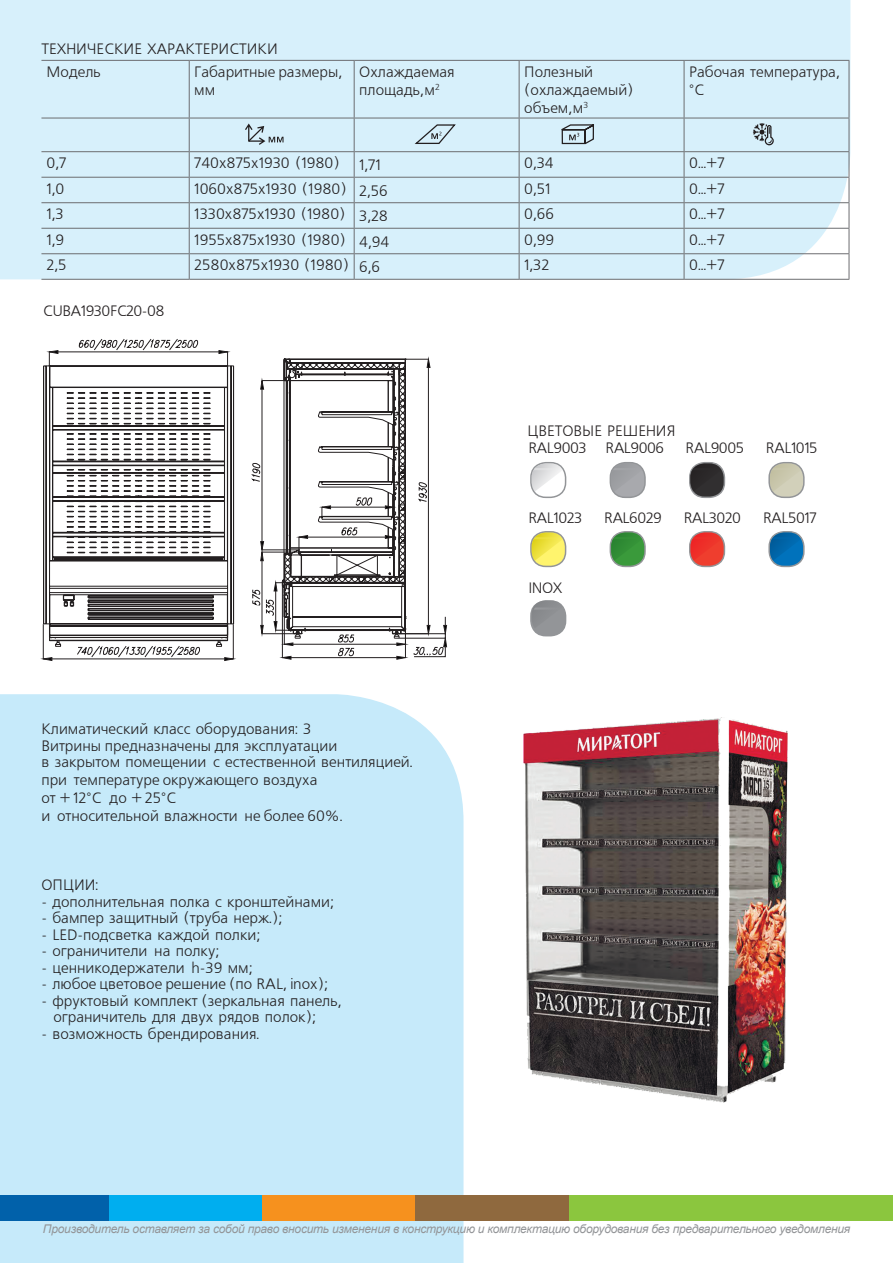
<style>
.page{position:relative;width:893px;height:1263px;background:#fff}
.page>*{position:absolute;margin:0;border:0;box-sizing:border-box;transform-origin:0 0}
.t1{font:15px/18px "Free Set";color:#231f20}
.t2{font:15px "Free Set";letter-spacing:-.03em;color:#231f20}
.t3{font:italic 12px "Arial";letter-spacing:-.02em;color:#939598}
</style>
<div class="page">
<div style="left:0;top:0;width:850px;height:279px;background:#d7f0fb"></div>
<div style="left:0;top:694px;width:463px;height:569px;background:#c6eafa"></div>
<hr style="left:41px;top:60px;width:148px;height:1px;background:#6c6d70">
<hr style="left:189px;top:60px;width:165px;height:1px;background:#6c6d70">
<hr style="left:189px;top:61px;width:1px;height:57px;background:#6c6d70">
<hr style="left:354px;top:60px;width:165px;height:1px;background:#6c6d70">
<hr style="left:354px;top:61px;width:1px;height:57px;background:#6c6d70">
<hr style="left:519px;top:60px;width:165px;height:1px;background:#6c6d70">
<hr style="left:519px;top:61px;width:1px;height:57px;background:#6c6d70">
<hr style="left:684px;top:60px;width:165px;height:1px;background:#6c6d70">
<hr style="left:684px;top:61px;width:1px;height:57px;background:#6c6d70">
<hr style="left:849px;top:61px;width:1px;height:57px;background:#6c6d70">
<hr style="left:41px;top:118px;width:148px;height:1px;background:#6c6d70">
<hr style="left:189px;top:118px;width:165px;height:1px;background:#6c6d70">
<hr style="left:189px;top:118px;width:1px;height:33px;background:#6c6d70">
<hr style="left:354px;top:118px;width:165px;height:1px;background:#6c6d70">
<hr style="left:354px;top:118px;width:1px;height:33px;background:#6c6d70">
<hr style="left:519px;top:118px;width:165px;height:1px;background:#6c6d70">
<hr style="left:519px;top:118px;width:1px;height:33px;background:#6c6d70">
<hr style="left:684px;top:118px;width:165px;height:1px;background:#6c6d70">
<hr style="left:684px;top:118px;width:1px;height:33px;background:#6c6d70">
<hr style="left:41px;top:151px;width:148px;height:1px;background:#6c6d70">
<hr style="left:189px;top:151px;width:165px;height:1px;background:#6c6d70">
<hr style="left:354px;top:151px;width:165px;height:1px;background:#6c6d70">
<hr style="left:519px;top:151px;width:165px;height:1px;background:#6c6d70">
<hr style="left:684px;top:151px;width:165px;height:1px;background:#6c6d70">
<svg style="left:189px;top:152px;width:1px;height:127px"></svg>
<svg style="left:354px;top:152px;width:1px;height:127px"></svg>
<svg style="left:519px;top:152px;width:1px;height:127px"></svg>
<svg style="left:684px;top:152px;width:1px;height:127px"></svg>
<hr style="left:849px;top:118px;width:1px;height:33px;background:#6c6d70">
<svg style="left:849px;top:152px;width:1px;height:127px"></svg>
<hr style="left:41px;top:177px;width:148px;height:1px;background:#6c6d70">
<hr style="left:189px;top:177px;width:165px;height:1px;background:#6c6d70">
<hr style="left:354px;top:177px;width:165px;height:1px;background:#6c6d70">
<hr style="left:519px;top:177px;width:165px;height:1px;background:#6c6d70">
<hr style="left:684px;top:177px;width:165px;height:1px;background:#6c6d70">
<hr style="left:41px;top:202px;width:148px;height:1px;background:#6c6d70">
<hr style="left:189px;top:202px;width:165px;height:1px;background:#6c6d70">
<hr style="left:354px;top:202px;width:165px;height:1px;background:#6c6d70">
<hr style="left:519px;top:202px;width:165px;height:1px;background:#6c6d70">
<hr style="left:684px;top:202px;width:165px;height:1px;background:#6c6d70">
<hr style="left:41px;top:228px;width:148px;height:1px;background:#6c6d70">
<hr style="left:189px;top:228px;width:165px;height:1px;background:#6c6d70">
<hr style="left:354px;top:228px;width:165px;height:1px;background:#6c6d70">
<hr style="left:519px;top:228px;width:165px;height:1px;background:#6c6d70">
<hr style="left:684px;top:228px;width:165px;height:1px;background:#6c6d70">
<hr style="left:41px;top:253px;width:148px;height:1px;background:#6c6d70">
<hr style="left:189px;top:253px;width:165px;height:1px;background:#6c6d70">
<hr style="left:354px;top:253px;width:165px;height:1px;background:#6c6d70">
<hr style="left:519px;top:253px;width:165px;height:1px;background:#6c6d70">
<hr style="left:684px;top:253px;width:165px;height:1px;background:#6c6d70">
<hr style="left:41px;top:279px;width:148px;height:1px;background:#6c6d70">
<hr style="left:189px;top:279px;width:165px;height:1px;background:#6c6d70">
<hr style="left:354px;top:279px;width:165px;height:1px;background:#6c6d70">
<hr style="left:519px;top:279px;width:165px;height:1px;background:#6c6d70">
<hr style="left:684px;top:279px;width:165px;height:1px;background:#6c6d70">
<div style="left:530px;top:462px;width:36px;height:36px;border:2px solid #939598;border-radius:15px"></div>
<svg style="left:531px;top:463px;width:32px;height:29px"></svg>
<div style="left:610px;top:463px;width:35px;height:34px;background:#a8a9ad;border-radius:15px"></div>
<div style="left:610px;top:462px;width:36px;height:36px;border:2px solid #939598;border-radius:15px"></div>
<svg style="left:611px;top:463px;width:31px;height:29px"></svg>
<div style="left:690px;top:463px;width:34px;height:34px;background:#312f30;border-radius:15px"></div>
<div style="left:689px;top:462px;width:36px;height:36px;border:2px solid #939598;border-radius:15px"></div>
<svg style="left:690px;top:463px;width:31px;height:29px"></svg>
<div style="left:769px;top:463px;width:35px;height:34px;background:#d2d0ba;border-radius:15px"></div>
<div style="left:768px;top:462px;width:37px;height:36px;border:2px solid #939598;border-radius:15px"></div>
<svg style="left:770px;top:463px;width:31px;height:29px"></svg>
<div style="left:531px;top:532px;width:35px;height:34px;background:#fff46d;border-radius:15px"></div>
<div style="left:530px;top:531px;width:36px;height:36px;border:2px solid #939598;border-radius:15px"></div>
<svg style="left:532px;top:533px;width:31px;height:28px"></svg>
<div style="left:610px;top:532px;width:35px;height:34px;background:#3a9a3b;border-radius:15px"></div>
<div style="left:610px;top:531px;width:36px;height:36px;border:2px solid #939598;border-radius:15px"></div>
<svg style="left:611px;top:532px;width:31px;height:29px"></svg>
<div style="left:690px;top:532px;width:34px;height:34px;background:#ef3e2e;border-radius:15px"></div>
<div style="left:689px;top:531px;width:36px;height:36px;border:2px solid #939598;border-radius:15px"></div>
<svg style="left:690px;top:532px;width:32px;height:29px"></svg>
<div style="left:769px;top:532px;width:35px;height:34px;background:#0072bc;border-radius:15px"></div>
<div style="left:768px;top:531px;width:37px;height:36px;border:2px solid #939598;border-radius:15px"></div>
<svg style="left:770px;top:532px;width:31px;height:29px"></svg>
<div style="left:0;top:1195px;width:109px;height:25px;background:#0161aa"></div>
<div style="left:110px;top:1195px;width:153px;height:25px;background:#00aeef"></div>
<div style="left:263px;top:1195px;width:153px;height:25px;background:#f6911e"></div>
<div style="left:416px;top:1195px;width:153px;height:25px;background:#8f693e"></div>
<div style="left:569px;top:1195px;width:324px;height:25px;background:#8bc63e"></div>
<svg style="left:46px;top:339px;width:185px;height:19px"></svg>
<svg style="left:42px;top:358px;width:194px;height:302px"></svg>
<svg style="left:251px;top:356px;width:196px;height:304px"></svg>
<div style="left:531px;top:601px;width:35px;height:35px;background:#939598;border-radius:15px"></div>
<div style="left:530px;top:600px;width:36px;height:36px;border:2px solid #939598;border-radius:15px"></div>
<svg style="left:532px;top:600px;width:31px;height:28px"></svg>
<img style="left:523px;top:717px;width:265px;height:385px">
<svg style="left:753px;top:123px;width:21px;height:23px"></svg>
<svg style="left:245px;top:123px;width:39px;height:22px"></svg>
<svg style="left:413px;top:123px;width:44px;height:22px"></svg>
<svg style="left:561px;top:123px;width:34px;height:22px"></svg>
<p class="t1" style="left:47px;top:38px;width:233px;line-height:23px;text-indent:-5px">ТЕХНИЧЕСКИЕ ХАРАКТЕРИСТИКИ<br>Модель</p>
<p class="t1" style="left:194px;top:64px;width:149px">Габаритные размеры, мм</p>
<p class="t1" style="left:359px;top:64px;width:97px">Охлаждаемая площадь,м<sup>2</sup></p>
<p class="t1" style="left:524px;top:64px;width:111px">Полезный (охлаждаемый) объем,м<sup>3</sup></p>
<p class="t1" style="left:689px;top:64px;width:152px">Рабочая температура, °C</p>
<p class="t1" style="left:47px;top:155px;width:21px">0,7</p>
<p class="t1" style="left:194px;top:155px;width:147px">740х875х1930 (1980)</p>
<p class="t1" style="left:359px;top:157px;width:23px">1,71</p>
<p class="t1" style="left:524px;top:155px;width:31px">0,34</p>
<p class="t1" style="left:689px;top:155px;width:37px">0…+7</p>
<p class="t1" style="left:47px;top:180px;width:19px">1,0</p>
<p class="t1" style="left:194px;top:180px;width:195px">1060х875х1930 (1980) 2,56</p>
<p class="t1" style="left:524px;top:180px;width:28px">0,51</p>
<p class="t1" style="left:689px;top:180px;width:37px">0…+7</p>
<p class="t1" style="left:47px;top:206px;width:19px">1,3</p>
<p class="t1" style="left:194px;top:206px;width:195px">1330х875х1930 (1980) 3,28</p>
<p class="t1" style="left:524px;top:206px;width:31px">0,66</p>
<p class="t1" style="left:689px;top:206px;width:37px">0…+7</p>
<p class="t1" style="left:47px;top:231px;width:19px">1,9</p>
<p class="t1" style="left:194px;top:231px;width:197px">1955х875х1930 (1980) 4,94</p>
<p class="t1" style="left:524px;top:231px;width:31px">0,99</p>
<p class="t1" style="left:689px;top:231px;width:37px">0…+7</p>
<p class="t1" style="left:47px;top:257px;width:21px">2,5</p>
<p class="t1" style="left:194px;top:257px;width:187px">2580х875х1930 (1980) 6,6</p>
<p class="t1" style="left:524px;top:257px;width:27px">1,32</p>
<p class="t1" style="left:689px;top:257px;width:37px">0…+7</p>
<p class="t2" style="left:43px;top:303px;width:123px">CUBA1930FC20-08</p>
<p class="t1" style="left:41px;top:721px;width:373px;line-height:16.5px">Климатический класс оборудования: 3<br>Витрины предназначены для эксплуатации<br>в закрытом помещении с естественной вентиляцией.</p>
<p class="t1" style="left:41px;top:772px;width:302px">при температуре окружающего воздуха<br>от + 12°С до + 25°С<br>и относительной влажности не более 60%.</p>
<p class="t1" style="left:41px;top:877px;width:58px">ОПЦИИ:</p>
<p class="t1" style="left:41px;top:893px;width:294px">- дополнительная полка с кронштейнами;</p>
<p class="t1" style="left:41px;top:910px;width:242px">- бампер защитный (труба нерж.);</p>
<p class="t1" style="left:41px;top:926px;width:220px">- LED-подсветка каждой полки;</p>
<p class="t1" style="left:41px;top:943px;width:179px">- ограничители на полку;</p>
<p class="t1" style="left:41px;top:959px;width:212px">- ценникодержатели h-39 мм;</p>
<p class="t1" style="left:41px;top:976px;width:288px">- любое цветовое решение (по RAL, inox);</p>
<p class="t1" style="left:53px;top:993px;width:289px;line-height:16.5px;text-indent:-12px">- фруктовый комплект (зеркальная панель, ограничитель для двух рядов полок);</p>
<p class="t1" style="left:41px;top:1025px;width:219px">- возможность брендирования.</p>
<p class="t1" style="left:527px;top:422px;width:150px">ЦВЕТОВЫЕ РЕШЕНИЯ</p>
<p class="t2" style="left:528px;top:440px;width:60px">RAL9003</p>
<p class="t2" style="left:605px;top:440px;width:60px">RAL9006</p>
<p class="t2" style="left:686px;top:440px;width:60px">RAL9005</p>
<p class="t2" style="left:766px;top:440px;width:53px">RAL1015</p>
<p class="t2" style="left:528px;top:509px;width:56px">RAL1023</p>
<p class="t2" style="left:604px;top:509px;width:59px">RAL6029</p>
<p class="t2" style="left:684px;top:509px;width:59px">RAL3020</p>
<p class="t2" style="left:763px;top:509px;width:55px">RAL5017</p>
<p class="t1" style="left:528px;top:579px;width:36px">INOX</p>
<p class="t3" style="left:43px;top:1221px;width:809px">Производитель оставляет за собой право вносить изменения в конструкцию и комплектацию оборудования без предварительного уведомления</p>
</div>
